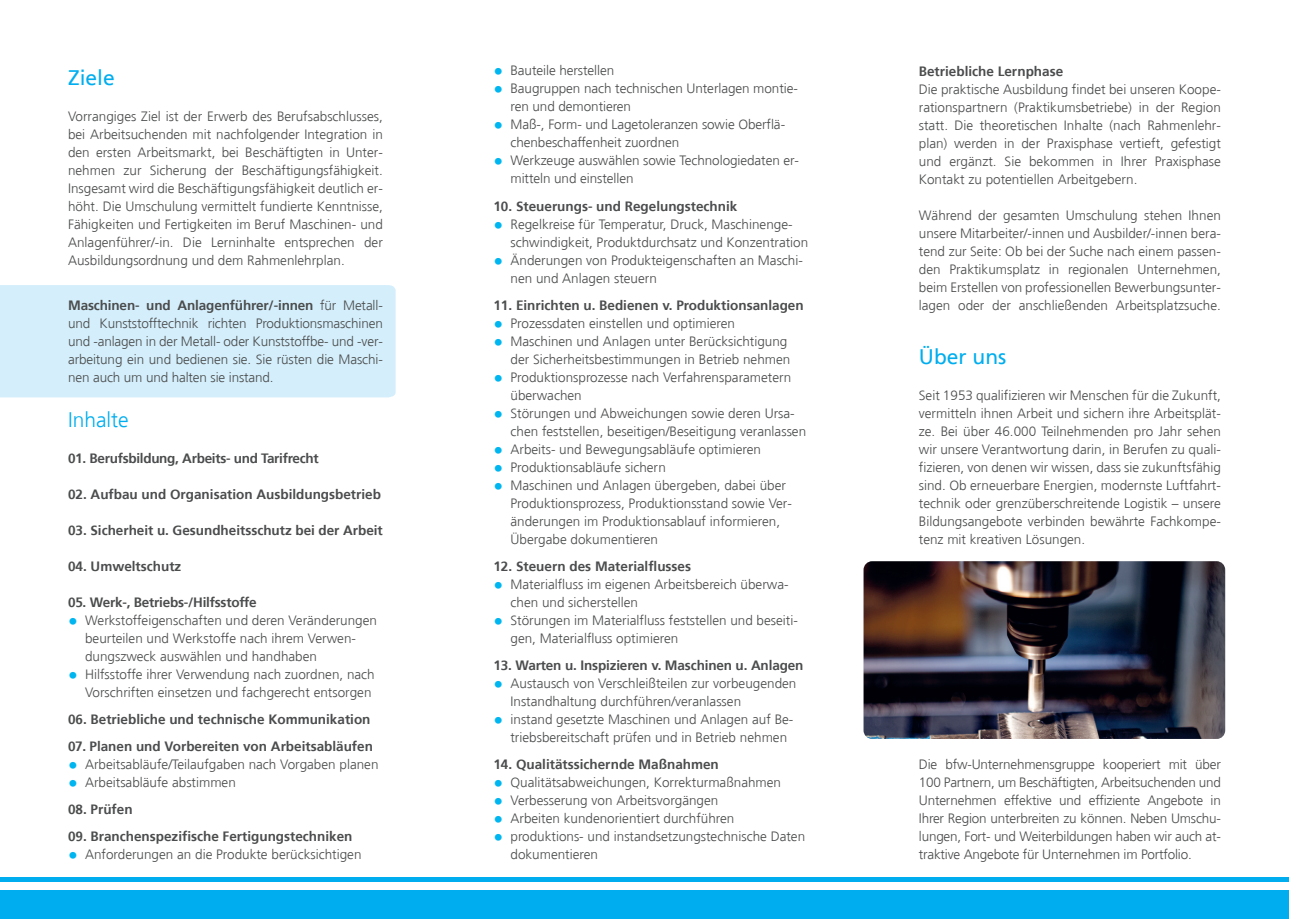
<style>
.page{position:relative;width:1289px;height:919px;background:#fff}
.page>*{position:absolute;margin:0;border:0;box-sizing:border-box;transform-origin:0 0}
.t1{font:21px "Frutiger";color:#00aeef}
._04_Fliesstext{font:300 21px "Frutiger";color:#00aeef}
._04_Fliesstext-2{font:300 13.5px/18px "Frutiger";color:#4b4c4d}
._04_Fliesstext-3{font:700 13.5px "Frutiger";color:#4b4c4d}
.Bold{font:300 13.5px/18px "Frutiger";letter-spacing:-.01em;color:#4b4c4d;text-align:justify}
._04_Fliesstext-4{font:700 13.5px "Frutiger";letter-spacing:-.02em;color:#4b4c4d}
.s1{font-weight:700}
.s2{font-weight:700;font-size:19.5px;color:#00b6f0}
</style>
<div class="page">
<div style="left:0;top:285px;width:395px;height:112px;background:#d4effb"></div>
<hr style="left:0;top:877px;width:1288px;height:4px;background:#00aeef">
<div style="left:0;top:890px;width:1288px;height:28px;background:#00aeef"></div>
<img style="left:863px;top:561px;width:362px;height:177px">
<p class="t1" style="left:68px;top:65px;width:48px">Ziele</p>
<p class="_04_Fliesstext-2" style="left:68px;top:107px;width:316px;text-align:justify">Vorrangiges Ziel ist der Erwerb des Berufsabschlusses, bei Arbeitsuchenden mit nachfolgender Integration in den ersten Arbeitsmarkt, bei Beschäftigten in Unter&shy;nehmen zur Sicherung der Beschäftigungsfähigkeit.<br>Insgesamt wird die Beschäftigungsfähigkeit deutlich er&shy;höht. Die Umschulung vermittelt fundierte Kenntnisse, Fähigkeiten und Fertigkeiten im Beruf Maschinen- und Anlagenführer/-in. Die Lerninhalte entsprechen der Ausbildungsordnung und dem Rahmenlehrplan.</p>
<p class="Bold" style="left:68px;top:296px;width:316px"><span class="s1">Maschinen- und Anlagenführer/-innen</span> für Metall&shy;und Kunststofftechnik richten Produktionsmaschinen und -anlagen in der Metall- oder Kunststoffbe- und -ver&shy;arbeitung ein und bedienen sie. Sie rüsten die Maschi&shy;nen auch um und halten sie instand.</p>
<p class="_04_Fliesstext" style="left:68px;top:408px;width:62px">Inhalte</p>
<p class="_04_Fliesstext-4" style="left:68px;top:450px;width:252px">01. Berufsbildung, Arbeits- und Tarifrecht</p>
<p class="_04_Fliesstext-3" style="left:68px;top:486px;width:314px">02. Aufbau und Organisation Ausbildungsbetrieb</p>
<p class="_04_Fliesstext-3" style="left:68px;top:522px;width:316px">03. Sicherheit u. Gesundheitsschutz bei der Arbeit</p>
<p class="_04_Fliesstext-3" style="left:68px;top:558px;width:115px">04. Umweltschutz</p>
<p class="_04_Fliesstext-3" style="left:68px;top:594px;width:190px">05. Werk-, Betriebs-/Hilfsstoffe</p>
<p class="_04_Fliesstext-2" style="left:85px;top:611px;width:293px;text-indent:-17px"><span class="s2">•</span> Werkstoffeigenschaften und deren Veränderungen beurteilen und Werkstoffe nach ihrem Verwen&shy;dungszweck auswählen und handhaben</p>
<p class="_04_Fliesstext-2" style="left:68px;top:665px;width:308px;text-align:right"><span class="s2">•</span> Hilfsstoffe ihrer Verwendung nach zuordnen, nach<br>Vorschriften einsetzen und fachgerecht entsorgen</p>
<p class="_04_Fliesstext-3" style="left:68px;top:711px;width:304px">06. Betriebliche und technische Kommunikation</p>
<p class="_04_Fliesstext-3" style="left:68px;top:738px;width:306px">07. Planen und Vorbereiten von Arbeitsabläufen</p>
<p class="_04_Fliesstext-2" style="left:68px;top:755px;width:312px"><span class="s2">•</span> Arbeitsabläufe/Teilaufgaben nach Vorgaben planen</p>
<p class="_04_Fliesstext-2" style="left:68px;top:773px;width:169px"><span class="s2">•</span> Arbeitsabläufe abstimmen</p>
<p class="_04_Fliesstext-3" style="left:68px;top:801px;width:66px">08. Prüfen</p>
<p class="_04_Fliesstext-3" style="left:68px;top:828px;width:286px">09. Branchenspezifische Fertigungstechniken</p>
<p class="_04_Fliesstext-2" style="left:68px;top:845px;width:295px"><span class="s2">•</span> Anforderungen an die Produkte berücksichtigen</p>
<p class="_04_Fliesstext-2" style="left:493px;top:61px;width:122px"><span class="s2">•</span> Bauteile herstellen</p>
<p class="_04_Fliesstext-2" style="left:510px;top:79px;width:289px;text-indent:-17px"><span class="s2">•</span> Baugruppen nach technischen Unterlagen montie&shy;ren und demontieren</p>
<p class="_04_Fliesstext-2" style="left:510px;top:115px;width:276px;text-indent:-17px"><span class="s2">•</span> Maß-, Form- und Lagetoleranzen sowie Oberflä&shy;chenbeschaffenheit zuordnen</p>
<p class="_04_Fliesstext-2" style="left:510px;top:151px;width:290px;text-indent:-17px"><span class="s2">•</span> Werkzeuge auswählen sowie Technologiedaten er&shy;mitteln und einstellen</p>
<p class="_04_Fliesstext-3" style="left:493px;top:198px;width:245px">10. Steuerungs- und Regelungstechnik</p>
<p class="_04_Fliesstext-2" style="left:510px;top:215px;width:299px;text-indent:-17px"><span class="s2">•</span> Regelkreise für Temperatur, Druck, Maschinenge&shy;schwindigkeit, Produktdurchsatz und Konzentration</p>
<p class="_04_Fliesstext-2" style="left:510px;top:251px;width:294px;text-indent:-17px"><span class="s2">•</span> Änderungen von Produkteigenschaften an Maschi&shy;nen und Anlagen steuern</p>
<p class="_04_Fliesstext-3" style="left:493px;top:297px;width:312px">11. Einrichten u. Bedienen v. Produktionsanlagen</p>
<p class="_04_Fliesstext-2" style="left:493px;top:314px;width:243px"><span class="s2">•</span> Prozessdaten einstellen und optimieren</p>
<p class="_04_Fliesstext-2" style="left:493px;top:332px;width:298px;text-align:right"><span class="s2">•</span> Maschinen und Anlagen unter Berücksichtigung der Sicherheitsbestimmungen in Betrieb nehmen</p>
<p class="_04_Fliesstext-2" style="left:510px;top:368px;width:282px;text-indent:-17px"><span class="s2">•</span> Produktionsprozesse nach Verfahrensparametern überwachen</p>
<p class="_04_Fliesstext-2" style="left:510px;top:404px;width:297px;text-indent:-17px"><span class="s2">•</span> Störungen und Abweichungen sowie deren Ursa&shy;chen feststellen, beseitigen/Beseitigung veranlassen</p>
<p class="_04_Fliesstext-2" style="left:493px;top:440px;width:269px"><span class="s2">•</span> Arbeits- und Bewegungsabläufe optimieren</p>
<p class="_04_Fliesstext-2" style="left:493px;top:458px;width:174px"><span class="s2">•</span> Produktionsabläufe sichern</p>
<p class="_04_Fliesstext-2" style="left:510px;top:476px;width:283px;text-indent:-17px"><span class="s2">•</span> Maschinen und Anlagen übergeben, dabei über Produktionsprozess, Produktionsstand sowie Ver&shy;änderungen im Produktionsablauf informieren, Übergabe dokumentieren</p>
<p class="_04_Fliesstext-3" style="left:493px;top:558px;width:199px">12. Steuern des Materialflusses</p>
<p class="_04_Fliesstext-2" style="left:510px;top:575px;width:280px;text-indent:-17px"><span class="s2">•</span> Materialfluss im eigenen Arbeitsbereich überwa&shy;chen und sicherstellen</p>
<p class="_04_Fliesstext-2" style="left:510px;top:611px;width:289px;text-indent:-17px"><span class="s2">•</span> Störungen im Materialfluss feststellen und beseiti&shy;gen, Materialfluss optimieren</p>
<p class="_04_Fliesstext-3" style="left:493px;top:657px;width:311px">13. Warten u. Inspizieren v. Maschinen u. Anlagen</p>
<p class="_04_Fliesstext-2" style="left:510px;top:674px;width:287px;text-indent:-17px"><span class="s2">•</span> Austausch von Verschleißteilen zur vorbeugenden<br>Instandhaltung durchführen/veranlassen</p>
<p class="_04_Fliesstext-2" style="left:510px;top:710px;width:284px;text-indent:-17px"><span class="s2">•</span> instand gesetzte Maschinen und Anlagen auf Be&shy;triebsbereitschaft prüfen und in Betrieb nehmen</p>
<p class="_04_Fliesstext-3" style="left:493px;top:756px;width:227px">14. Qualitätssichernde Maßnahmen</p>
<p class="_04_Fliesstext-2" style="left:493px;top:773px;width:289px"><span class="s2">•</span> Qualitätsabweichungen, Korrekturmaßnahmen</p>
<p class="_04_Fliesstext-2" style="left:493px;top:791px;width:226px"><span class="s2">•</span> Verbesserung von Arbeitsvorgängen</p>
<p class="_04_Fliesstext-2" style="left:493px;top:809px;width:242px"><span class="s2">•</span> Arbeiten kundenorientiert durchführen</p>
<p class="_04_Fliesstext-2" style="left:510px;top:827px;width:296px;text-indent:-17px"><span class="s2">•</span> produktions- und instandsetzungstechnische Daten dokumentieren</p>
<p class="_04_Fliesstext-3" style="left:918px;top:63px;width:146px">Betriebliche Lernphase</p>
<p class="_04_Fliesstext-2" style="left:918px;top:80px;width:303px;text-align:justify">Die praktische Ausbildung findet bei unseren Koope&shy;rationspartnern (Praktikumsbetriebe) in der Region statt. Die theoretischen Inhalte (nach Rahmenlehr&shy;plan) werden in der Praxisphase vertieft, gefestigt und ergänzt. Sie bekommen in Ihrer Praxisphase Kontakt zu potentiellen Arbeitgebern.</p>
<p class="_04_Fliesstext-2" style="left:918px;top:206px;width:303px;text-align:justify">Während der gesamten Umschulung stehen Ihnen unsere Mitarbeiter/-innen und Ausbilder/-innen bera&shy;tend zur Seite: Ob bei der Suche nach einem passen&shy;den Praktikumsplatz in regionalen Unternehmen, beim Erstellen von professionellen Bewerbungsunter&shy;lagen oder der anschließenden Arbeitsplatzsuche.</p>
<p class="t1" style="left:918px;top:344px;width:89px">Über uns</p>
<p class="_04_Fliesstext-2" style="left:918px;top:386px;width:303px">Seit 1953 qualifizieren wir Menschen für die Zukunft,</p>
<p class="_04_Fliesstext-2" style="left:918px;top:404px;width:303px;text-align:justify">vermitteln ihnen Arbeit und sichern ihre Arbeitsplät&shy;ze. Bei über 46.000 Teilnehmenden pro Jahr sehen wir unsere Verantwortung darin, in Berufen zu quali&shy;fizieren, von denen wir wissen, dass sie zukunftsfähig sind. Ob erneuerbare Energien, modernste Luftfahrt&shy;technik oder grenzüberschreitende Logistik – unsere Bildungsangebote verbinden bewährte Fachkompe&shy;tenz mit kreativen Lösungen.</p>
<p class="_04_Fliesstext-2" style="left:918px;top:755px;width:303px;text-align:justify">Die bfw-Unternehmensgruppe kooperiert mit über 100 Partnern, um Beschäftigten, Arbeitsuchenden und Unternehmen effektive und effiziente Angebote in Ihrer Region unterbreiten zu können. Neben Umschu&shy;lungen, Fort- und Weiterbildungen haben wir auch at&shy;traktive Angebote für Unternehmen im Portfolio.</p>
</div>
